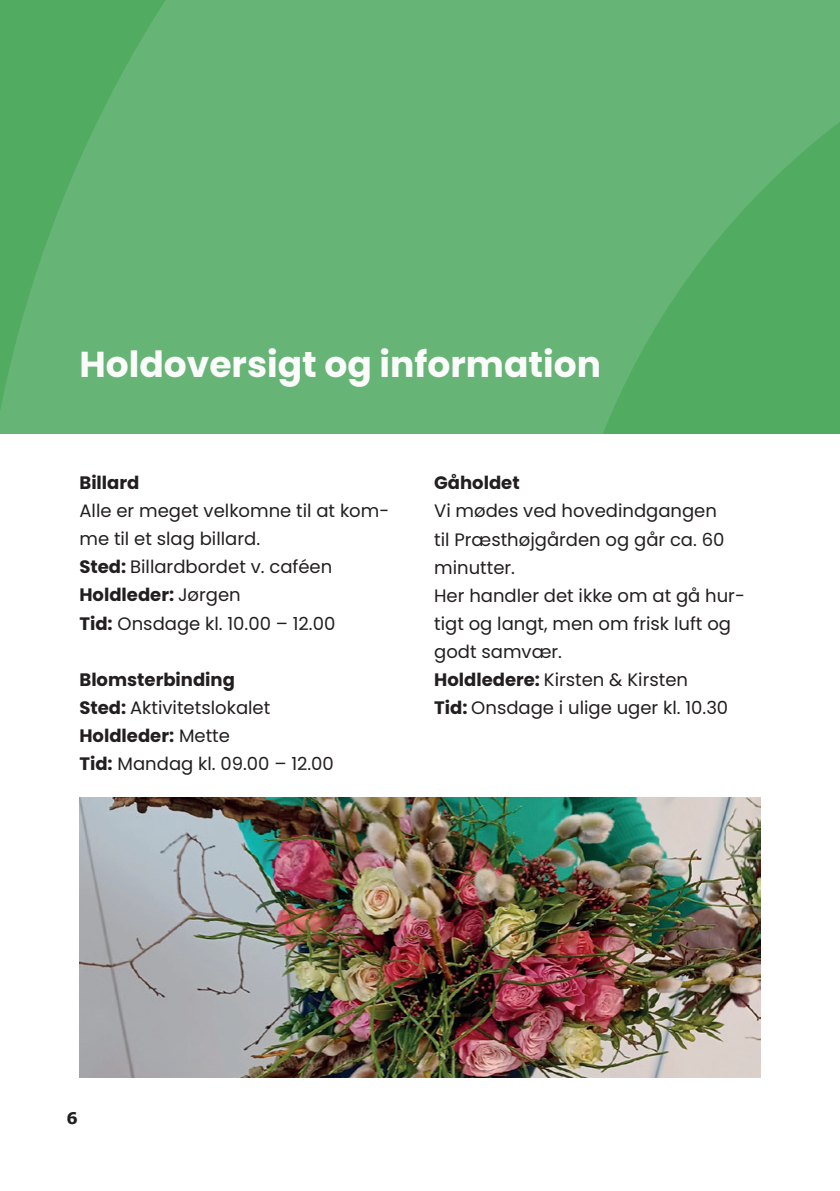
<style>
.page{position:relative;width:840px;height:1191px;background:#fff}
.page>*{position:absolute;margin:0;border:0;box-sizing:border-box;transform-origin:0 0}
.t1{font:700 36px "Poppins";color:#fff}
.t2{font:18px/28px "Poppins";color:#231f20}
.t3{font:700 18px "Poppins";color:#231f20}
.t4{font:700 16px "Verdana";color:#231f20}
.s1{font-weight:700}
</style>
<div class="page">
<img style="left:79px;top:797px;width:681px;height:280px">
<svg style="left:0;top:0;width:839px;height:433px;background:#62b372"></svg>
<h1 class="t1" style="left:79px;top:343px;width:522px">Holdoversigt og information</h1>
<p class="t3" style="left:79px;top:472px;width:61px">Billard</p>
<p class="t2" style="left:79px;top:497px;width:311px">Alle er meget velkomne til at kom&shy;me til et slag billard.<br><span class="s1">Sted:</span> Billardbordet v. caféen<br><span class="s1">Holdleder:</span> Jørgen<br><span class="s1">Tid:</span> Onsdage kl. 10.00 – 12.00</p>
<p class="t2" style="left:79px;top:665px;width:256px"><span class="s1">Blomsterbinding<br>Sted:</span> Aktivitetslokalet<br><span class="s1">Holdleder:</span> Mette<br><span class="s1">Tid:</span> Mandag kl. 09.00 – 12.00</p>
<p class="t3" style="left:434px;top:473px;width:87px">Gåholdet</p>
<p class="t2" style="left:434px;top:497px;width:312px">Vi mødes ved hovedindgangen<br>til Præsthøjgården og går ca. 60 minutter.<br>Her handler det ikke om at gå hur&shy;tigt og langt, men om frisk luft og godt samvær.<br><span class="s1">Holdledere:</span> Kirsten &amp; Kirsten<br><span class="s1">Tid:</span> Onsdage i ulige uger kl. 10.30</p>
<p class="t4" style="left:66px;top:1107px;width:13px">6</p>
</div>
